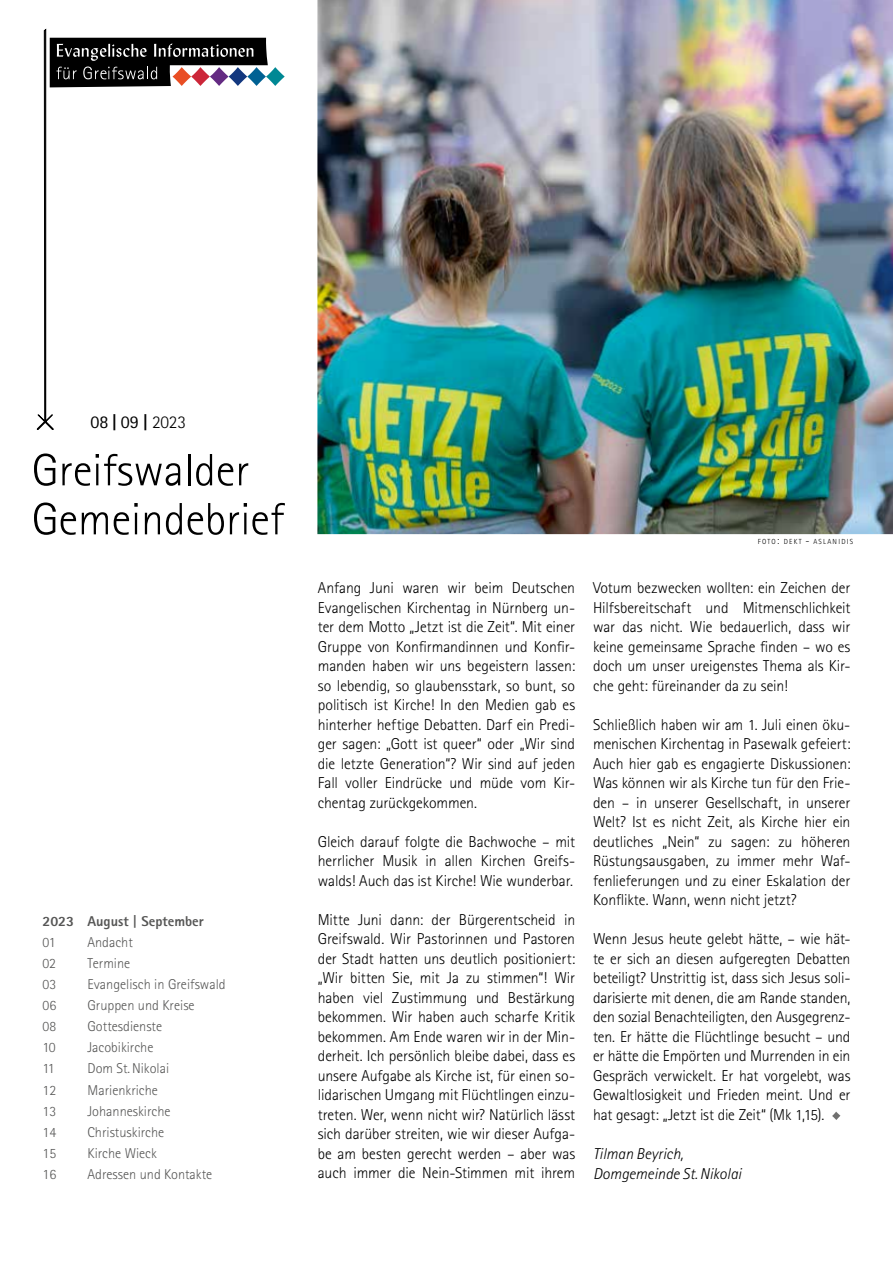
<style>
.page{position:relative;width:893px;height:1263px;background:#fff}
.page>*{position:absolute;margin:0;border:0;box-sizing:border-box;transform-origin:0 0}
.t1{font:18px "Rotis Sans Serif Std";color:#000}
.t2{font:300 15.75px/19.5px "Rotis Sans Serif Std";letter-spacing:-.005em;color:#000;text-align:justify}
.t3{font:italic 300 15.75px/19.5px "Rotis Sans Serif Std";color:#000}
.t4{font:300 14.25px "Rotis Sans Serif Std";color:#565655}
.t5{font:800 14.25px "Rotis Sans Serif Std";color:#565655}
.t6{font:300 7.35px "Rotis Sans Serif Std";letter-spacing:.17em;color:#000}
.s1{font-weight:800}
.s2{font-weight:300}
.s3{font-size:10.5px}
</style>
<div class="page">
<svg style="left:832px;top:1111px;width:8px;height:9px"></svg>
<img style="left:317px;top:0;width:576px;height:534px">
<svg style="left:34px;top:453px;width:22px;height:33px"></svg>
<svg style="left:62px;top:463px;width:28px;height:23px"></svg>
<svg style="left:96px;top:454px;width:84px;height:32px"></svg>
<hr style="left:188px;top:454px;width:2px;height:31px;background:#000">
<svg style="left:196px;top:454px;width:16px;height:32px"></svg>
<svg style="left:218px;top:463px;width:15px;height:23px"></svg>
<svg style="left:239px;top:463px;width:9px;height:22px"></svg>
<svg style="left:34px;top:502px;width:42px;height:33px"></svg>
<svg style="left:82px;top:512px;width:26px;height:22px"></svg>
<svg style="left:114px;top:503px;width:24px;height:32px"></svg>
<hr style="left:135px;top:513px;width:2px;height:21px;background:#000">
<svg style="left:145px;top:512px;width:15px;height:22px"></svg>
<svg style="left:166px;top:503px;width:16px;height:32px"></svg>
<svg style="left:188px;top:503px;width:36px;height:32px"></svg>
<svg style="left:230px;top:503px;width:55px;height:32px"></svg>
<svg style="left:37px;top:29px;width:248px;height:401px"></svg>
<p class="t1" style="left:90px;top:411px;width:97px">08 <span class="s1">|</span> 09 <span class="s1">|</span> <span class="s2">2023</span></p>
<p class="t5" style="left:43px;top:912px;width:163px">2023 August | September</p>
<p class="t4" style="left:43px;top:934px;width:15px">01</p>
<p class="t4" style="left:88px;top:934px;width:47px">Andacht</p>
<p class="t4" style="left:43px;top:955px;width:15px">02</p>
<p class="t4" style="left:88px;top:955px;width:44px">Termine</p>
<p class="t4" style="left:43px;top:976px;width:15px">03</p>
<p class="t4" style="left:88px;top:976px;width:140px">Evangelisch in Greifswald</p>
<p class="t4" style="left:43px;top:997px;width:15px">06</p>
<p class="t4" style="left:88px;top:997px;width:109px">Gruppen und Kreise</p>
<p class="t4" style="left:43px;top:1018px;width:15px">08</p>
<p class="t4" style="left:88px;top:1018px;width:76px">Gottesdienste</p>
<p class="t4" style="left:43px;top:1039px;width:15px">10</p>
<p class="t4" style="left:88px;top:1039px;width:67px">Jacobikirche</p>
<p class="t4" style="left:43px;top:1060px;width:14px">11</p>
<p class="t4" style="left:88px;top:1060px;width:83px">Dom St.Nikolai</p>
<p class="t4" style="left:43px;top:1081px;width:15px">12</p>
<p class="t4" style="left:88px;top:1081px;width:72px">Marienkriche</p>
<p class="t4" style="left:43px;top:1102px;width:15px">13</p>
<p class="t4" style="left:88px;top:1102px;width:85px">Johanneskirche</p>
<p class="t4" style="left:43px;top:1123px;width:15px">14</p>
<p class="t4" style="left:88px;top:1123px;width:78px">Christuskirche</p>
<p class="t4" style="left:43px;top:1144px;width:15px">15</p>
<p class="t4" style="left:88px;top:1144px;width:71px">Kirche Wieck</p>
<p class="t4" style="left:43px;top:1165px;width:15px">16</p>
<p class="t4" style="left:88px;top:1165px;width:126px">Adressen und Kontakte</p>
<p class="t2" style="left:318px;top:578px;width:259px">Anfang Juni waren wir beim Deutschen Evangelischen Kirchentag in Nürnberg un&shy;ter dem Motto „Jetzt ist die Zeit“. Mit einer Gruppe von Konfirmandinnen und Konfir&shy;manden haben wir uns begeistern lassen: so lebendig, so glaubensstark, so bunt, so politisch ist Kirche! In den Medien gab es hinterher heftige Debatten. Darf ein Predi&shy;ger sagen: „Gott ist queer“ oder „Wir sind die letzte Generation“? Wir sind auf jeden Fall voller Eindrücke und müde vom Kir&shy;chentag zurückgekommen.</p>
<p class="t2" style="left:318px;top:832px;width:259px">Gleich darauf folgte die Bachwoche – mit herrlicher Musik in allen Kirchen Greifs&shy;walds! Auch das ist Kirche! Wie wunderbar.</p>
<p class="t2" style="left:318px;top:910px;width:259px">Mitte Juni dann: der Bürgerentscheid in Greifswald. Wir Pastorinnen und Pastoren der Stadt hatten uns deutlich positioniert: „Wir bitten Sie, mit Ja zu stimmen“! Wir haben viel Zustimmung und Bestärkung bekommen. Wir haben auch scharfe Kritik bekommen. Am Ende waren wir in der Min&shy;derheit. Ich persönlich bleibe dabei, dass es unsere Aufgabe als Kirche ist, für einen so&shy;lidarischen Umgang mit Flüchtlingen einzu&shy;treten. Wer, wenn nicht wir? Natürlich lässt sich darüber streiten, wie wir dieser Aufga&shy;be am besten gerecht werden – aber was auch immer die Nein-Stimmen mit ihrem</p>
<p class="t6" style="left:758px;top:537px;width:97px">FOTO<span class="s3">:</span> DEKT <span class="s3">-</span> ASLANIDIS</p>
<p class="t2" style="left:593px;top:578px;width:259px">Votum bezwecken wollten: ein Zeichen der Hilfsbereitschaft und Mitmenschlichkeit war das nicht. Wie bedauerlich, dass wir keine gemeinsame Sprache finden – wo es doch um unser ureigenstes Thema als Kir&shy;che geht: füreinander da zu sein!</p>
<p class="t2" style="left:593px;top:715px;width:259px">Schließlich haben wir am 1. Juli einen öku&shy;menischen Kirchentag in Pasewalk gefeiert:<br>Auch hier gab es engagierte Diskussionen:<br>Was können wir als Kirche tun für den Frie&shy;den – in unserer Gesellschaft, in unserer Welt? Ist es nicht Zeit, als Kirche hier ein deutliches „Nein“ zu sagen: zu höheren Rüstungsausgaben, zu immer mehr Waf&shy;fenlieferungen und zu einer Eskalation der Konflikte. Wann, wenn nicht jetzt?</p>
<p class="t2" style="left:593px;top:929px;width:259px">Wenn Jesus heute gelebt hätte, – wie hät&shy;te er sich an diesen aufgeregten Debatten beteiligt? Unstrittig ist, dass sich Jesus soli&shy;darisierte mit denen, die am Rande standen, den sozial Benachteiligten, den Ausgegrenz&shy;ten. Er hätte die Flüchtlinge besucht – und er hätte die Empörten und Murrenden in ein Gespräch verwickelt. Er hat vorgelebt, was Gewaltlosigkeit und Frieden meint. Und er hat gesagt: „Jetzt ist die Zeit“ (Mk 1,15).</p>
<p class="t3" style="left:593px;top:1144px;width:150px">Tilman Beyrich,<br>Domgemeinde St.Nikolai</p>
</div>
